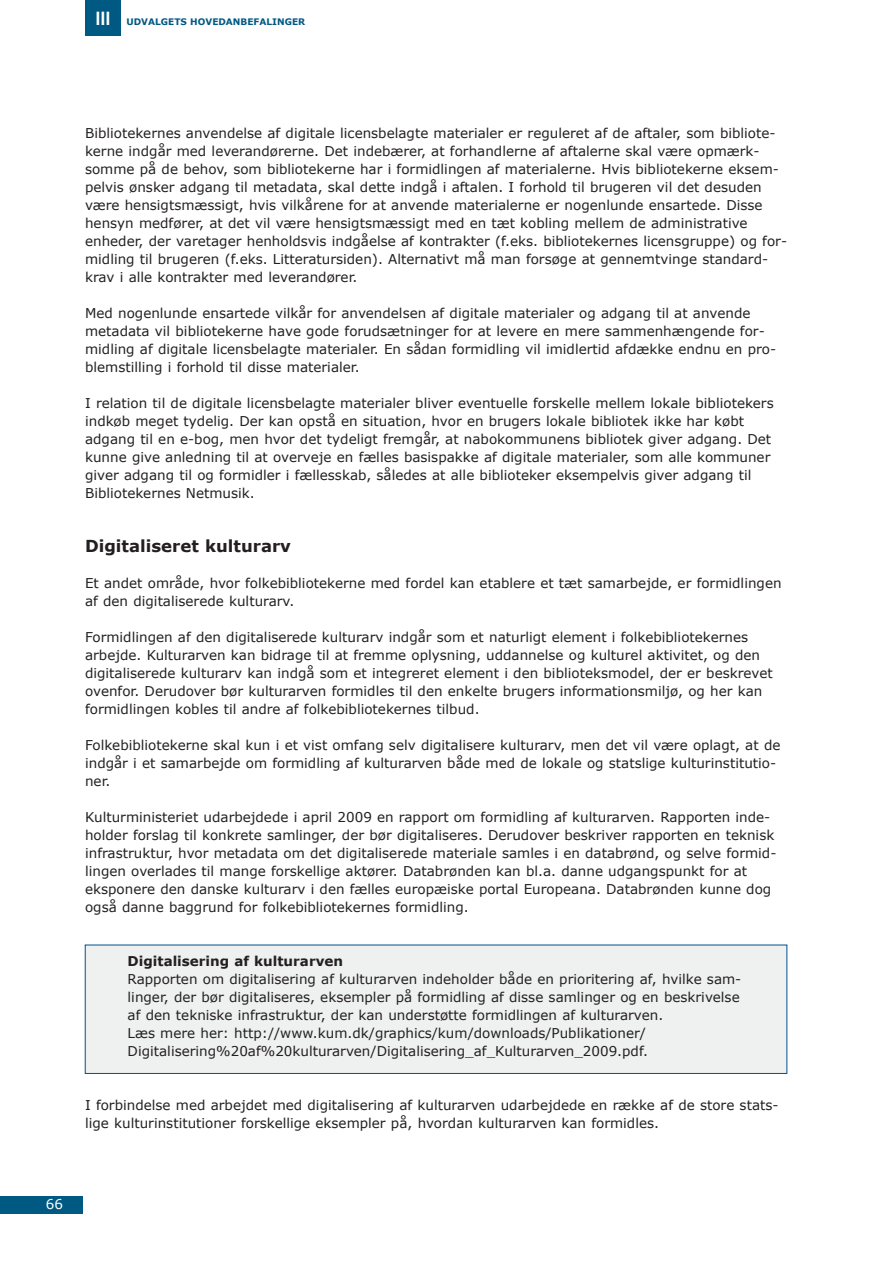
<style>
.page{position:relative;width:893px;height:1263px;background:#fff}
.page>*{position:absolute;margin:0;border:0;box-sizing:border-box;transform-origin:0 0}
.t1{font:700 16.5px "Verdana";color:#231f20}
.t2{font:13.5px/18px "Verdana";color:#231f20}
.t3{font:700 13.5px "Verdana";color:#231f20}
.t4{font:13.5px "Verdana";color:#fff}
.t5{font:700 9px "Verdana";color:#005983}
.s1{font-family:"Avant Garde";font-weight:600;font-size:18px;color:#fff}
</style>
<div class="page">
<div style="left:85px;top:945px;width:701px;height:128px;background:#eff0f0"></div>
<div style="left:85px;top:945px;width:702px;height:129px;border:1px solid #00538d"></div>
<div style="left:85px;top:0;width:36px;height:36px;background:#005983"></div>
<div style="left:0;top:1196px;width:83px;height:17px;background:#005983"></div>
<p class="t5" style="left:95px;top:16px;width:211px"><span class="s1">III</span> UDVALGETS HOVEDANBEFALINGER</p>
<p class="t2" style="left:85px;top:124px;width:703px">Bibliotekernes anvendelse af digitale licensbelagte materialer er reguleret af de aftaler, som bibliote&shy;kerne indgår med leverandørerne. Det indebærer, at forhandlerne af aftalerne skal være opmærk&shy;somme på de behov, som bibliotekerne har i formidlingen af materialerne. Hvis bibliotekerne eksem&shy;pelvis ønsker adgang til metadata, skal dette indgå i aftalen. I forhold til brugeren vil det desuden være hensigtsmæssigt, hvis vilkårene for at anvende materialerne er nogenlunde ensartede. Disse hensyn medfører, at det vil være hensigtsmæssigt med en tæt kobling mellem de administrative enheder, der varetager henholdsvis indgåelse af kontrakter (f.eks. bibliotekernes licensgruppe) og for&shy;midling til brugeren (f.eks. Litteratursiden). Alternativt må man forsøge at gennemtvinge standard&shy;krav i alle kontrakter med leverandører.</p>
<p class="t2" style="left:85px;top:304px;width:692px">Med nogenlunde ensartede vilkår for anvendelsen af digitale materialer og adgang til at anvende metadata vil bibliotekerne have gode forudsætninger for at levere en mere sammenhængende for&shy;midling af digitale licensbelagte materialer. En sådan formidling vil imidlertid afdække endnu en pro&shy;blemstilling i forhold til disse materialer.</p>
<p class="t2" style="left:85px;top:394px;width:690px">I relation til de digitale licensbelagte materialer bliver eventuelle forskelle mellem lokale bibliotekers indkøb meget tydelig. Der kan opstå en situation, hvor en brugers lokale bibliotek ikke har købt adgang til en e-bog, men hvor det tydeligt fremgår, at nabokommunens bibliotek giver adgang. Det kunne give anledning til at overveje en fælles basispakke af digitale materialer, som alle kommuner giver adgang til og formidler i fællesskab, således at alle biblioteker eksempelvis giver adgang til Bibliotekernes Netmusik.</p>
<p class="t1" style="left:85px;top:535px;width:207px">Digitaliseret kulturarv</p>
<p class="t2" style="left:85px;top:574px;width:698px">Et andet område, hvor folkebibliotekerne med fordel kan etablere et tæt samarbejde, er formidlingen af den digitaliserede kulturarv.</p>
<p class="t2" style="left:85px;top:628px;width:689px">Formidlingen af den digitaliserede kulturarv indgår som et naturligt element i folkebibliotekernes arbejde. Kulturarven kan bidrage til at fremme oplysning, uddannelse og kulturel aktivitet, og den digitaliserede kulturarv kan indgå som et integreret element i den biblioteksmodel, der er beskrevet ovenfor. Derudover bør kulturarven formidles til den enkelte brugers informationsmiljø, og her kan formidlingen kobles til andre af folkebibliotekernes tilbud.</p>
<p class="t2" style="left:85px;top:736px;width:696px">Folkebibliotekerne skal kun i et vist omfang selv digitalisere kulturarv, men det vil være oplagt, at de indgår i et samarbejde om formidling af kulturarven både med de lokale og statslige kulturinstitutio&shy;ner.</p>
<p class="t2" style="left:85px;top:808px;width:693px">Kulturministeriet udarbejdede i april 2009 en rapport om formidling af kulturarven. Rapporten inde&shy;holder forslag til konkrete samlinger, der bør digitaliseres. Derudover beskriver rapporten en teknisk infrastruktur, hvor metadata om det digitaliserede materiale samles i en databrønd, og selve formid&shy;lingen overlades til mange forskellige aktører. Databrønden kan bl.a. danne udgangspunkt for at eksponere den danske kulturarv i den fælles europæiske portal Europeana. Databrønden kunne dog også danne baggrund for folkebibliotekernes formidling.</p>
<p class="t3" style="left:128px;top:952px;width:217px">Digitalisering af kulturarven</p>
<p class="t2" style="left:128px;top:970px;width:615px">Rapporten om digitalisering af kulturarven indeholder både en prioritering af, hvilke sam&shy;linger, der bør digitaliseres, eksempler på formidling af disse samlinger og en beskrivelse af den tekniske infrastruktur, der kan understøtte formidlingen af kulturarven.<br>Læs mere her: http://www.kum.dk/graphics/kum/downloads/Publikationer/ Digitalisering%20af%20kulturarven/Digitalisering_af_Kulturarven_2009.pdf.</p>
<p class="t2" style="left:85px;top:1096px;width:695px">I forbindelse med arbejdet med digitalisering af kulturarven udarbejdede en række af de store stats&shy;lige kulturinstitutioner forskellige eksempler på, hvordan kulturarven kan formidles.</p>
<p class="t4" style="left:46px;top:1196px;width:19px">66</p>
</div>
